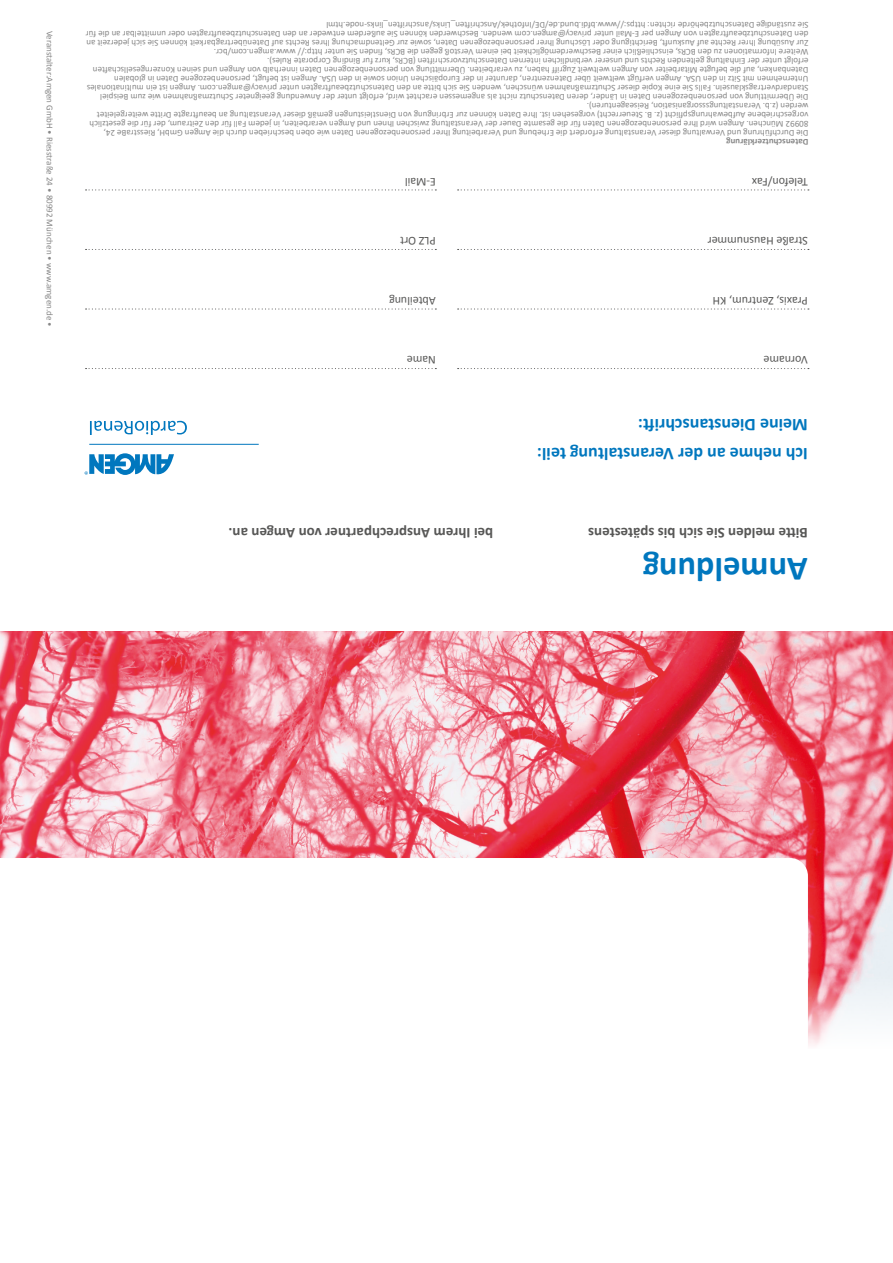
<style>
.page{position:relative;width:893px;height:1263px;background:#fff}
.page>*{position:absolute;margin:0;border:0;box-sizing:border-box;transform-origin:0 0}
.t1{font:700 34.5px "Calibri";color:#0077be}
.t2{font:700 18px/29.5px "Calibri";color:#0077be}
.t3{font:700 15px "Calibri";color:#575756}
.t4{font:12px "Calibri";color:#575756}
.t5{font:9px/9px "Calibri";color:#878787}
.t6{font:700 9px "Calibri";color:#878787}
</style>
<div class="page">
<img style="left:0;top:631px;width:893px;height:325px">
<svg style="left:808px;top:956px;width:85px;height:90px"></svg>
<svg style="left:0;top:858px;width:808px;height:98px"></svg>
<svg style="left:458px;top:368px;width:351px;height:1px"></svg>
<svg style="left:458px;top:308px;width:351px;height:2px"></svg>
<svg style="left:458px;top:249px;width:351px;height:1px"></svg>
<svg style="left:458px;top:189px;width:351px;height:1px"></svg>
<svg style="left:86px;top:368px;width:350px;height:1px"></svg>
<svg style="left:86px;top:308px;width:350px;height:2px"></svg>
<svg style="left:86px;top:249px;width:350px;height:1px"></svg>
<svg style="left:86px;top:189px;width:350px;height:1px"></svg>
<svg style="left:85px;top:453px;width:89px;height:22px"></svg>
<hr style="left:89px;top:444px;width:170px;height:1px;background:#0077be">
<svg style="left:90px;top:421px;width:97px;height:14px"></svg>
<p class="t5" style="left:54px;top:31px;width:298px;rotate:90deg">Veranstalter:Amgen GmbH • Riesstraße 24 • 80992 München • www.amgen.de •</p>
<p class="t5" style="left:808px;top:137px;width:724px;rotate:-180deg">Die Durchführung und Verwaltung dieser Veranstaltung erfordert die Erhebung und Verarbeitung Ihrer personenbezogenen Daten wie oben beschrieben durch die Amgen GmbH, RiesstraBe 24, 80992 München. Amgen wird lhre personenbezogenen Daten für die gesamte Dauer der Veranstaltung zwischen Ihnen und Amgen verarbeiten, in jedem Fall für den Zeitraum, der für die gesetzlich vorgeschriebene Aufbewahrungspflicht (z. B. Steuerrecht) vorgesehen ist. lhre Daten können zur Erbringung von Dienstleistungen gemäß dieser Veranstaltung an beauftragte Dritte weitergeleitet werden (z.b. Veranstaltungsssorganisation, Reiseagenturen).<br>Die Übermittlung von personenbezogenen Daten in Länder, deren Datenschutz nicht als angemessen erachtet wird, erfolgt unter der Anwendung geeigneter Schutzmaßnahmen wie zum Beispiel Standardvertragsklauseln. Falls Sie eine Kopie dieser Schutzmaßnahmen wünschen, wenden Sie sich bitte an den Datenschutzbeauftragten unter privacy@amgen.com. Amgen ist ein multinationales Unternehmen mit Sitz in den USA. Amgen verfügt weltweit über Datenzentren, darunter in der Europäischen Union sowie in den USA. Amgen ist befugt, personenbezogene Daten in globalen Datenbanken, auf die befugte Mitarbeiter von Amgen weltweit Zugriff haben, zu verarbeiten. Übermittlung von personenbezogenen Daten innerhalb von Amgen und seinen Konzerngesellschaften erfolgt unter der Einhaltung geltenden Rechts und unserer verbindlichen internen Datenschutzvorschriften (BCRs, kurz fur Binding Corporate Rules).<br>Weitere lnformationen zu den BCRs, einschließlich einer Beschwerdemöglichkeit bei einem Verstoß gegen die BCRs, finden Sie unter http:// www.amgen.com/bcr.<br>Zur Ausübung lhrer Rechte auf Auskunft, Berichtigung oder Löschung lhrer personenbezogenen Daten, sowie zur Geltendmachung lhres Rechts auf Datenübertragbarkeit können Sie sich jederzeit an den Datenschutzbeauftragten von Amgen per E-Mail unter privacy@amgen.com wenden. Beschwerden können Sie außerdem entweder an den Datenschutzbeauftragten oder unmittelbar an die für Sie zuständige Datenschutzbehörde richten: https://www.bfdi.bund.de/DE/Infothek/Anschriften_Links/anschriften_links-node.html</p>
<p class="t6" style="left:808px;top:147px;width:84px;rotate:-180deg">Datenschutzerklärung</p>
<h3 class="t4" style="left:436px;top:189px;width:32px;rotate:-180deg">E-Mail</h3>
<h3 class="t4" style="left:808px;top:189px;width:58px;rotate:-180deg">Telefon/Fax</h3>
<h3 class="t4" style="left:436px;top:249px;width:37px;rotate:-180deg">PLZ Ort</h3>
<h3 class="t4" style="left:808px;top:249px;width:102px;rotate:-180deg">Straße Hausnummer</h3>
<h3 class="t4" style="left:436px;top:308px;width:48px;rotate:-180deg">Abteilung</h3>
<h3 class="t4" style="left:808px;top:308px;width:97px;rotate:-180deg">Praxis, Zentrum, KH</h3>
<h3 class="t4" style="left:436px;top:368px;width:31px;rotate:-180deg">Name</h3>
<h3 class="t4" style="left:808px;top:368px;width:46px;rotate:-180deg">Vorname</h3>
<h2 class="t2" style="left:808px;top:469px;width:272px;rotate:-180deg">Ich nehme an der Veranstaltung teil:<br>Meine Dienstanschrift:</h2>
<h3 class="t3" style="left:493px;top:542px;width:266px;rotate:-180deg">bei Ihrem Ansprechpartner von Amgen an.</h3>
<h3 class="t3" style="left:808px;top:542px;width:221px;rotate:-180deg">Bitte melden Sie sich bis spätestens</h3>
<h1 class="t1" style="left:808px;top:591px;width:167px;rotate:-180deg">Anmeldung</h1>
</div>
